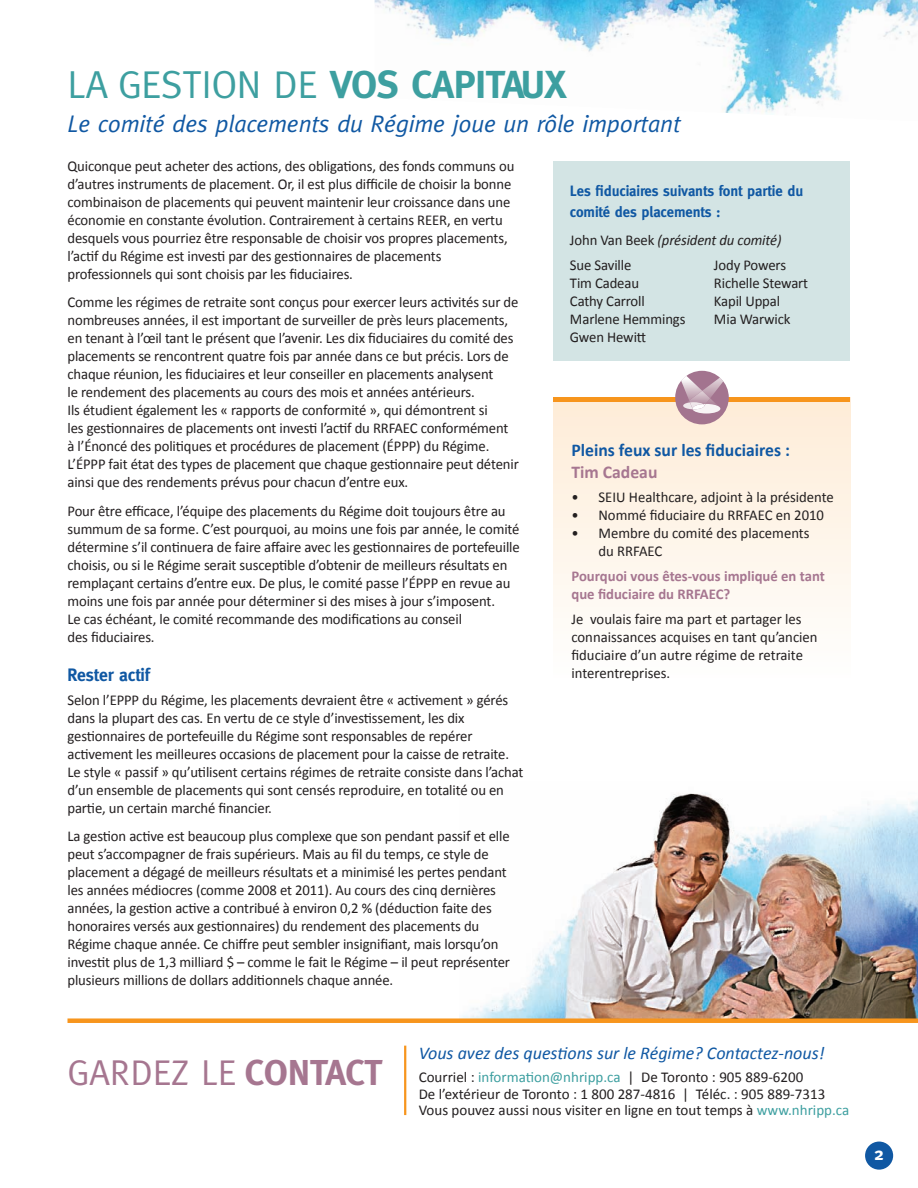
<style>
.page{position:relative;width:918px;height:1188px;background:#fff}
.page>*{position:absolute;margin:0;border:0;box-sizing:border-box;transform-origin:0 0}
.t1{font:39px "Meta";letter-spacing:-.01em;color:#3d9fa0}
.t2{font:36px "Meta";color:#a67690}
.t3{font:italic 24px "Meta";letter-spacing:-.01em;color:#1058a3}
.t4{font:italic 18px "Calibri";color:#1058a3}
.t5{font:700 18px "Calibri";color:#1058a3}
.t6{font:700 18px "Meta";letter-spacing:-.01em;color:#1058a3}
.t7{font:700 18px "Calibri";color:#a67690}
.t8{font:700 18px "Meta";color:#fff}
.t9{font:15px/18px "Calibri";letter-spacing:-.01em;color:#231f20}
.t10{font:700 15px/18px "Calibri";color:#a67690}
.t11{font:700 15px/21px "Meta";letter-spacing:-.01em;color:#1058a3}
.t12{font:italic 15px "Calibri";letter-spacing:-.01em;color:#231f20}
.s1{font-weight:700}
.s2{font-style:normal}
.s3{color:#3d9fa0}
</style>
<div class="page">
<img style="left:461px;top:793px;width:457px;height:225px">
<img style="left:375px;top:0;width:543px;height:115px">
<div style="left:865px;top:1142px;width:28px;height:28px;background:#1058a3;border-radius:50%"></div>
<div style="left:554px;top:397px;width:296px;height:311px;background:linear-gradient(to bottom,#feecd7,#feffff)"></div>
<div style="left:554px;top:162px;width:296px;height:199px;background:#d3e4e4"></div>
<div style="left:554px;top:397px;width:296px;height:5px;background:#f7951d"></div>
<div style="left:675px;top:371px;width:54px;height:53px;background:#a3748f;border-radius:50%"></div>
<img style="left:719px;top:378px;width:4px;height:9px">
<img style="left:681px;top:376px;width:38px;height:26px">
<img style="left:689px;top:391px;width:21px;height:11px">
<svg style="left:683px;top:402px;width:37px;height:12px"></svg>
<hr style="left:404px;top:1046px;width:2px;height:69px;background:#f7951d">
<div style="left:68px;top:1018px;width:850px;height:5px;background:#f7951d"></div>
<p class="t1" style="left:68px;top:62px;width:501px">LA GESTION DE <span class="s1">VOS CAPITAUX</span></p>
<p class="t3" style="left:68px;top:110px;width:615px">Le comité des placements du Régime joue un rôle important</p>
<p class="t9" style="left:68px;top:157px;width:448px">Quiconque peut acheter des actions, des obligations, des fonds communs ou d’autres instruments de placement. Or, il est plus difficile de choisir la bonne combinaison de placements qui peuvent maintenir leur croissance dans une économie en constante évolution. Contrairement à certains REER, en vertu desquels vous pourriez être responsable de choisir vos propres placements, l’actif du Régime est investi par des gestionnaires de placements professionnels qui sont choisis par les fiduciaires.</p>
<p class="t9" style="left:68px;top:293px;width:453px">Comme les régimes de retraite sont conçus pour exercer leurs activités sur de nombreuses années, il est important de surveiller de près leurs placements, en tenant à l’œil tant le présent que l’avenir. Les dix fiduciaires du comité des placements se rencontrent quatre fois par année dans ce but précis. Lors de chaque réunion, les fiduciaires et leur conseiller en placements analysent<br>le rendement des placements au cours des mois et années antérieurs.<br>Ils étudient également les « rapports de conformité », qui démontrent si<br>les gestionnaires de placements ont investi l’actif du RRFAEC conformément à l’Énoncé des politiques et procédures de placement (ÉPPP) du Régime.<br>L’ÉPPP fait état des types de placement que chaque gestionnaire peut détenir ainsi que des rendements prévus pour chacun d’entre eux.</p>
<p class="t9" style="left:68px;top:502px;width:454px">Pour être efficace, l’équipe des placements du Régime doit toujours être au summum de sa forme. C’est pourquoi, au moins une fois par année, le comité détermine s’il continuera de faire affaire avec les gestionnaires de portefeuille choisis, ou si le Régime serait susceptible d’obtenir de meilleurs résultats en remplaçant certains d’entre eux. De plus, le comité passe l’ÉPPP en revue au moins une fois par année pour déterminer si des mises à jour s’imposent.<br>Le cas échéant, le comité recommande des modifications au conseil<br>des fiduciaires.</p>
<p class="t6" style="left:68px;top:664px;width:84px">Rester actif</p>
<p class="t9" style="left:68px;top:691px;width:458px">Selon l’EPPP du Régime, les placements devraient être « activement » gérés dans la plupart des cas. En vertu de ce style d’investissement, les dix gestionnaires de portefeuille du Régime sont responsables de repérer activement les meilleures occasions de placement pour la caisse de retraite.<br>Le style « passif » qu’utilisent certains régimes de retraite consiste dans l’achat d’un ensemble de placements qui sont censés reproduire, en totalité ou en partie, un certain marché financier.</p>
<p class="t9" style="left:68px;top:827px;width:444px">La gestion active est beaucoup plus complexe que son pendant passif et elle peut s’accompagner de frais supérieurs. Mais au fil du temps, ce style de placement a dégagé de meilleurs résultats et a minimisé les pertes pendant les années médiocres (comme 2008 et 2011). Au cours des cinq dernières années, la gestion active a contribué à environ 0,2 % (déduction faite des honoraires versés aux gestionnaires) du rendement des placements du Régime chaque année. Ce chiffre peut sembler insignifiant, mais lorsqu’on investit plus de 1,3 milliard $ – comme le fait le Régime – il peut représenter plusieurs millions de dollars additionnels chaque année.</p>
<p class="t11" style="left:570px;top:180px;width:235px">Les fiduciaires suivants font partie du comité des placements :</p>
<p class="t9" style="left:570px;top:257px;width:63px">Sue Saville</p>
<p class="t9" style="left:570px;top:275px;width:71px">Tim Cadeau</p>
<p class="t9" style="left:570px;top:293px;width:76px">Cathy Carroll</p>
<p class="t9" style="left:570px;top:311px;width:117px">Marlene Hemmings</p>
<p class="t9" style="left:570px;top:329px;width:78px">Gwen Hewitt</p>
<p class="t12" style="left:570px;top:229px;width:213px"><span class="s2">John Van Beek</span> (président du comité)</p>
<p class="t9" style="left:714px;top:257px;width:74px">Jody Powers</p>
<p class="t9" style="left:714px;top:275px;width:96px">Richelle Stewart</p>
<p class="t9" style="left:714px;top:293px;width:68px">Kapil Uppal</p>
<p class="t9" style="left:714px;top:311px;width:78px">Mia Warwick</p>
<p class="t5" style="left:572px;top:439px;width:220px">Pleins feux sur les fiduciaires :</p>
<p class="t7" style="left:572px;top:460px;width:87px">Tim Cadeau</p>
<p class="t9" style="left:571px;top:489px;width:264px">• SEIU Healthcare, adjoint à la présidente</p>
<p class="t9" style="left:571px;top:507px;width:254px">• Nommé fiduciaire du RRFAEC en 2010</p>
<p class="t9" style="left:598px;top:525px;width:213px;text-indent:-27px">• Membre du comité des placements du RRFAEC</p>
<p class="t10" style="left:571px;top:567px;width:255px">Pourquoi vous êtes-vous impliqué en tant que fiduciaire du RRFAEC?</p>
<p class="t9" style="left:571px;top:610px;width:248px">Je voulais faire ma part et partager les connaissances acquises en tant qu’ancien fiduciaire d’un autre régime de retraite interentreprises.</p>
<p class="t2" style="left:68px;top:1051px;width:317px">GARDEZ LE <span class="s1">CONTACT</span></p>
<p class="t4" style="left:419px;top:1041px;width:407px">Vous avez des questions sur le Régime? Contactez-nous!</p>
<p class="t9" style="left:419px;top:1068px;width:386px">Courriel : <span class="s3">information@nhripp.ca</span> | De Toronto : 905 889-6200</p>
<p class="t9" style="left:419px;top:1085px;width:408px">De l’extérieur de Toronto : 1 800 287-4816 | Téléc. : 905 889-7313</p>
<p class="t9" style="left:419px;top:1101px;width:432px">Vous pouvez aussi nous visiter en ligne en tout temps à <span class="s3">www.nhripp.ca</span></p>
<p class="t8" style="left:874px;top:1144px;width:11px">2</p>
</div>
